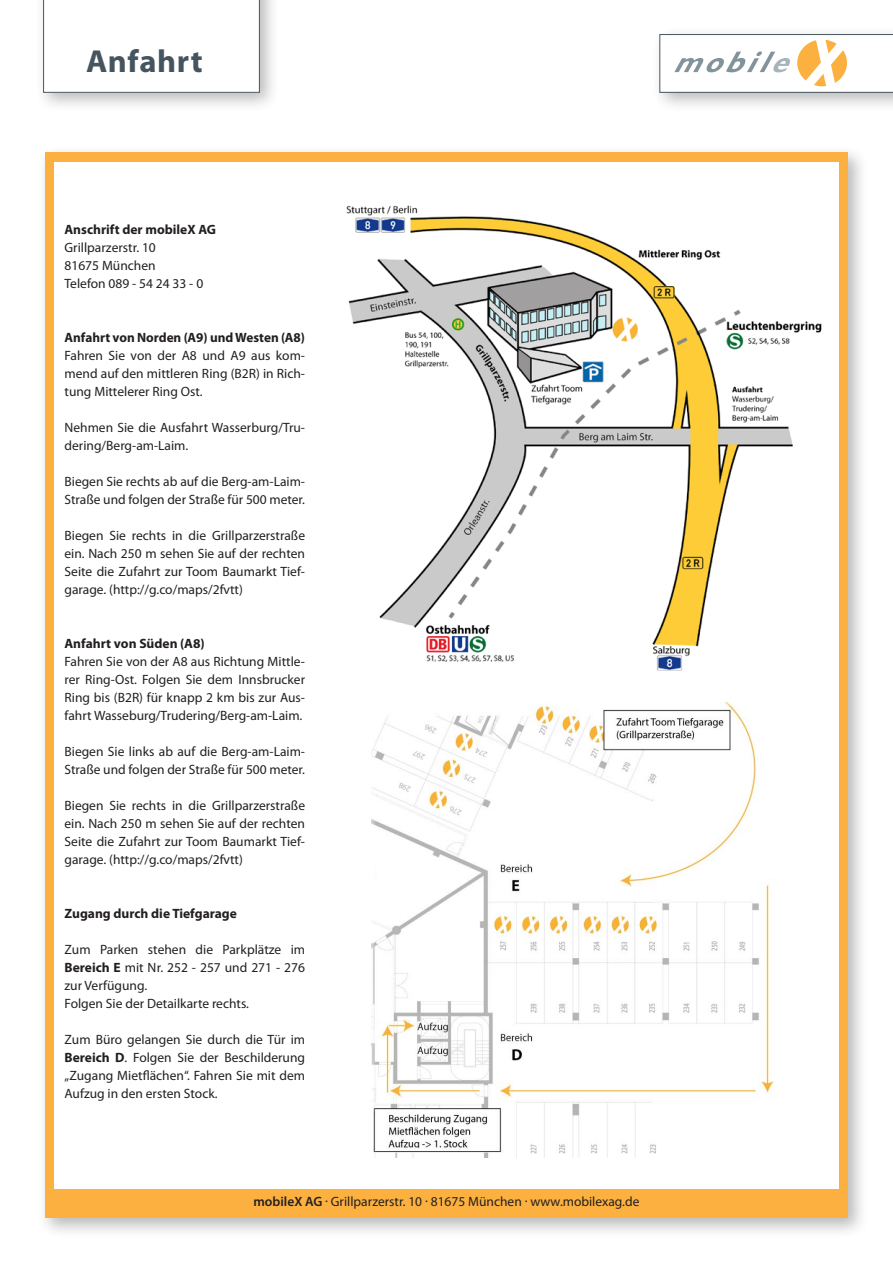
<style>
.page{position:relative;width:893px;height:1263px;background:#fff}
.page>*{position:absolute;margin:0;border:0;box-sizing:border-box;transform-origin:0 0}
.t1{font:700 31.95px "Myriad Pro";letter-spacing:.02em;color:#45555f}
.t2{font:13.5px/18px "Myriad Pro";color:#231f20;text-align:justify}
.t3{font:700 13.5px "Myriad Pro";color:#231f20}
.s1{font-weight:700}
.s2{font-weight:600}
</style>
<div class="page">
<div style="left:37px;top:145px;width:831px;height:1093px;background:#231f20;opacity:.31"></div>
<div style="left:45px;top:153px;width:803px;height:1065px;background:#fbb03f"></div>
<div style="left:35px;top:0;width:245px;height:113px;background:#231f20;opacity:.31"></div>
<svg style="left:44px;top:0;width:215px;height:92px"></svg>
<div style="left:54px;top:162px;width:785px;height:1026px;background:#fff"></div>
<div style="left:651px;top:26px;width:242px;height:87px;background:#231f20;opacity:.31"></div>
<svg style="left:660px;top:34px;width:233px;height:58px"></svg>
<img style="left:346px;top:205px;width:476px;height:466px">
<img style="left:372px;top:702px;width:403px;height:455px">
<h1 class="t1" style="left:86px;top:40px;width:118px">Anfahrt</h1>
<p class="t3" style="left:65px;top:221px;width:153px">Anschrift der mobileX AG</p>
<p class="t2" style="left:65px;top:238px;width:93px">Grillparzerstr. 10</p>
<p class="t2" style="left:65px;top:256px;width:93px">81675 München</p>
<p class="t2" style="left:65px;top:274px;width:140px">Telefon 089 - 54 24 33 - 0</p>
<p class="t3" style="left:65px;top:329px;width:242px">Anfahrt von Norden (A9) und Westen (A8)</p>
<p class="t2" style="left:65px;top:346px;width:242px">Fahren Sie von der A8 und A9 aus kom&shy;mend auf den mittleren Ring (B2R) in Rich&shy;tung Mittelerer Ring Ost.</p>
<p class="t2" style="left:65px;top:418px;width:242px">Nehmen Sie die Ausfahrt Wasserburg/Tru&shy;dering/Berg-am-Laim.</p>
<p class="t2" style="left:65px;top:472px;width:242px">Biegen Sie rechts ab auf die Berg-am-Laim-<br>Straße und folgen der Straße für 500 meter.</p>
<p class="t2" style="left:65px;top:526px;width:242px">Biegen Sie rechts in die Grillparzerstraße ein. Nach 250 m sehen Sie auf der rechten Seite die Zufahrt zur Toom Baumarkt Tief&shy;garage. (http://g.co/maps/2fvtt)</p>
<p class="t3" style="left:65px;top:635px;width:142px">Anfahrt von Süden (A8)</p>
<p class="t2" style="left:65px;top:652px;width:242px">Fahren Sie von der A8 aus Richtung Mittle&shy;rer Ring-Ost. Folgen Sie dem Innsbrucker Ring bis (B2R) für knapp 2 km bis zur Aus&shy;fahrt Wasseburg/Trudering/Berg-am-Laim.</p>
<p class="t2" style="left:65px;top:742px;width:242px">Biegen Sie links ab auf die Berg-am-Laim-<br>Straße und folgen der Straße für 500 meter.</p>
<p class="t2" style="left:65px;top:796px;width:242px">Biegen Sie rechts in die Grillparzerstraße ein. Nach 250 m sehen Sie auf der rechten Seite die Zufahrt zur Toom Baumarkt Tief&shy;garage. (http://g.co/maps/2fvtt)</p>
<p class="t3" style="left:65px;top:905px;width:174px">Zugang durch die Tiefgarage</p>
<p class="t2" style="left:65px;top:940px;width:242px">Zum Parken stehen die Parkplätze im <span class="s1">Bereich E</span> mit Nr. 252 - 257 und 271 - 276 zur Verfügung.</p>
<p class="t2" style="left:65px;top:994px;width:186px">Folgen Sie der Detailkarte rechts.</p>
<p class="t2" style="left:65px;top:1030px;width:242px">Zum Büro gelangen Sie durch die Tür im <span class="s1">Bereich D</span>. Folgen Sie der Beschilderung „Zugang Mietflächen“. Fahren Sie mit dem Aufzug in den ersten Stock.</p>
<p class="t2" style="left:253px;top:1192px;width:387px"><span class="s2">mobileX AG</span> . Grillparzerstr. 10 . 81675 München . www.mobilexag.de</p>
</div>
